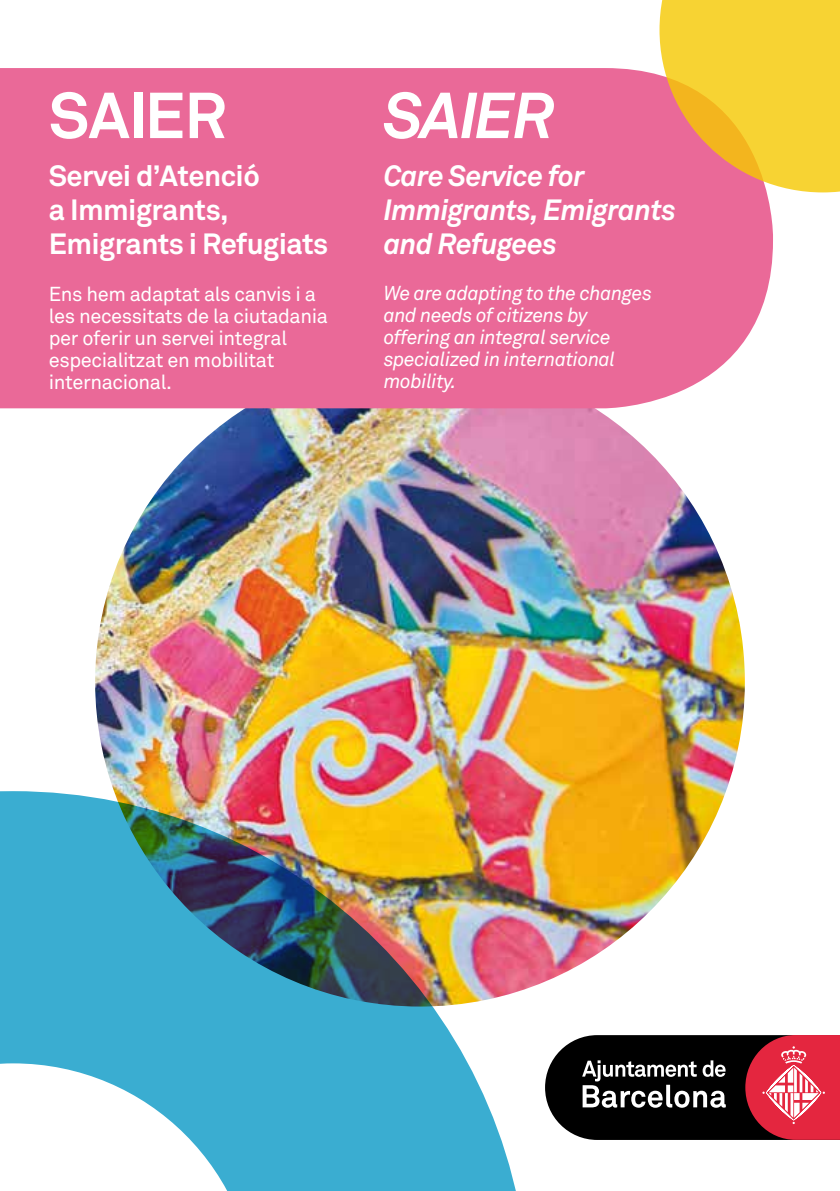
<style>
.page{position:relative;width:840px;height:1191px;background:#fff}
.page>*{position:absolute;margin:0;border:0;box-sizing:border-box;transform-origin:0 0}
.t1{font:700 64px "Akkurat";letter-spacing:-.01em;color:#fff}
.t2{font:italic 700 64px "Akkurat";letter-spacing:-.02em;color:#fff}
.t3{font:700 29px/34px "Akkurat";letter-spacing:-.02em;color:#fff}
.t4{font:italic 700 29px/34px "Akkurat";letter-spacing:-.02em;color:#fff}
.t5{font:20px/22px "Akkurat";letter-spacing:-.02em;color:#fff}
.t6{font:italic 20px/22px "Akkurat Pro";letter-spacing:-.02em;color:#fff}
</style>
<div class="page">
<img style="left:95px;top:357px;width:649px;height:649px;border-radius:325px">
<div style="left:0;top:68px;width:772px;height:340px;background:#ea6998"></div>
<img style="left:0;top:791px;width:528px;height:400px">
<svg style="left:545px;top:1035px;width:294px;height:105px"></svg>
<svg style="left:0;top:1063px;width:256px;height:128px"></svg>
<svg style="left:659px;top:0;width:180px;height:192px"></svg>
<h1 class="t1" style="left:49px;top:75px;width:179px">SAIER</h1>
<h2 class="t3" style="left:49px;top:159px;width:281px">Servei d’Atenció<br>a Immigrants,<br>Emigrants i Refugiats</h2>
<p class="t5" style="left:49px;top:283px;width:280px">Ens hem adaptat als canvis i a les necessitats de la ciutadania per oferir un servei integral especialitzat en mobilitat internacional.</p>
<h1 class="t2" style="left:383px;top:75px;width:172px">SAIER</h1>
<h2 class="t4" style="left:383px;top:159px;width:293px">Care Service for<br>Immigrants, Emigrants and Refugees</h2>
<p class="t6" style="left:383px;top:283px;width:270px">We are adapting to the changes and needs of citizens by offering an integral service specialized in international mobility.</p>
</div>
